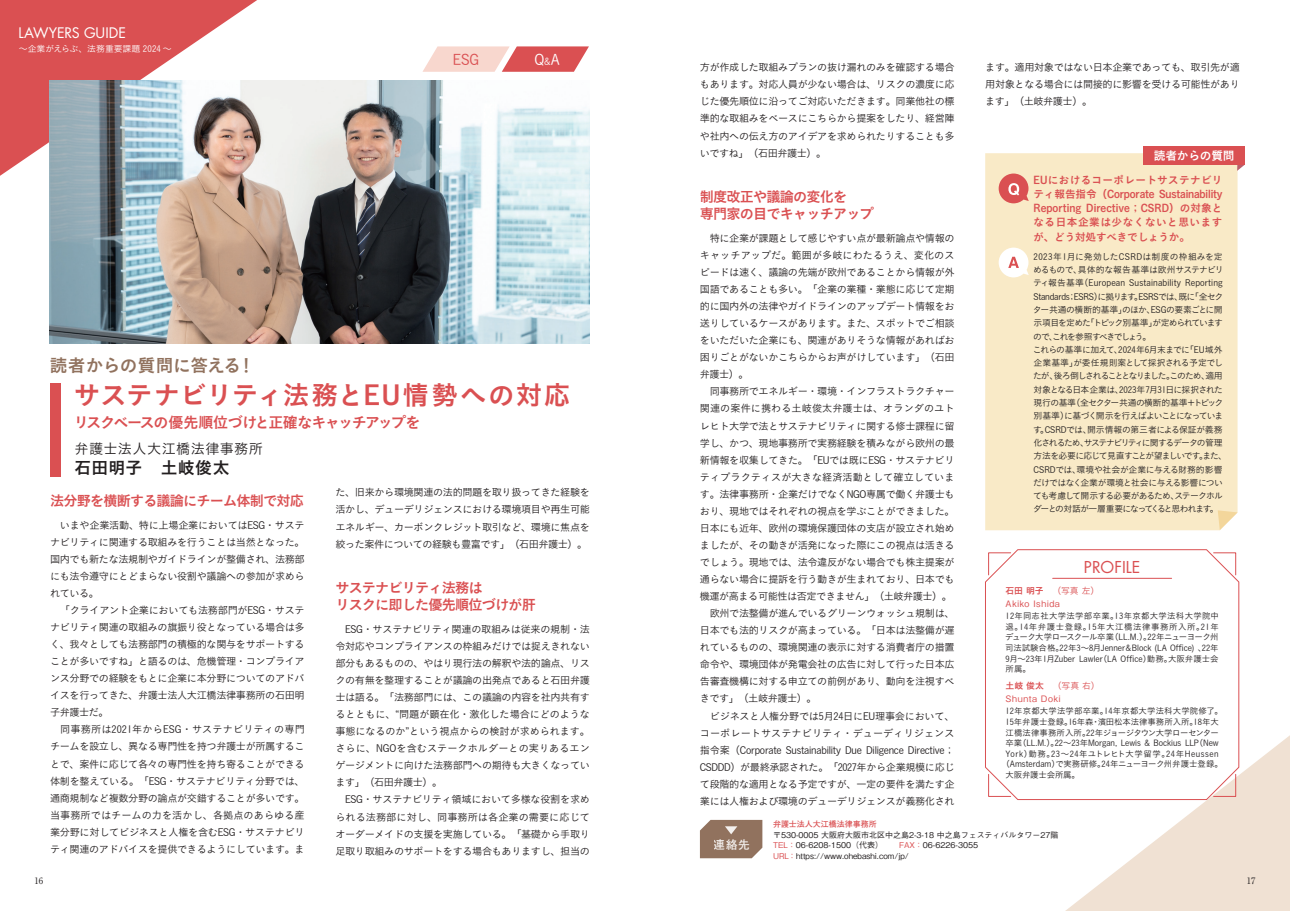
<style>
.page{position:relative;width:1290px;height:911px;background:#fff}
.page>*{position:absolute;margin:0;border:0;box-sizing:border-box;transform-origin:0 0}
.t1{font:26.62px "Koburina Go Std W6";letter-spacing:.02em;color:#da5052}
.t2{font:17.75px "Koburina Go Std W6";letter-spacing:-.015em;color:#91725e}
.t3{font:16.88px "Koburina Go Std W6";letter-spacing:.01em;color:#231f20}
.t4{font:16px "Futura";color:#da5052}
.t5{font:15px "Koburina Go Std W6";letter-spacing:-.09em;color:#da5052}
.t6{font:14.62px "Koburina Go Std W3";color:#da5052}
.t7{font:14.62px "Koburina Go Std W3";color:#fff}
.t8{font:14.12px/17px "Koburina Go Std W6";letter-spacing:-.06em;color:#da5052}
.t9{font:14.12px "Koburina Go Std W3";letter-spacing:.025em;color:#231f20}
.t10{font:14.12px "Futura";color:#fff}
.t11{font:11.75px "Koburina Go Std W6";letter-spacing:-.02em;color:#fff}
.t12{font:700 11.75px "Futo Go B101 Pro";color:#fff}
.t13{font:10.62px/14.1px "Koburina Go Std W6";letter-spacing:.005em;color:#da5052;text-align:justify}
.t14{font:10.12px/17px "Koburina Go Std W3";letter-spacing:-.04em;color:#231f20}
.t15{font:8.88px/13.2px "Koburina Go Std W3";letter-spacing:-.065em;color:#231f20}
.t16{font:8.88px "Koburina Go Std W6";letter-spacing:-.015em;color:#da5052}
.t17{font:8.88px "Koburina Go Std W3";letter-spacing:-.005em;color:#fff}
.t18{font:500 8.88px "Gothic BBB Pro";letter-spacing:.05em;color:#da5052}
.t19{font:500 8.88px "Gothic BBB Pro";letter-spacing:.07em;color:#da5052}
.t20{font:8.88px "Ryumin Pro";color:#231f20}
.t21{font:8.38px/10.6px "Koburina Go Std W3";color:#231f20;text-align:justify}
.t22{font:8.38px "Koburina Go Std W3";letter-spacing:.065em;color:#231f20}
.t23{font:8.38px "Koburina Go Std W3";letter-spacing:-.05em;color:#231f20}
.t24{font:8.38px "Koburina Go Std W3";letter-spacing:-.02em;color:#231f20}
.t25{font:500 8px/10.6px "Gothic BBB Pro";color:#231f20}
.t26{font:700 8px "Futo Go B101 Pro";color:#da5052}
.s1{font-size:9.75px}
.s2{font-family:"Koburina Go Std W3"}
.s3{color:#da5052}
</style>
<div class="page">
<svg style="left:1065px;top:726px;width:225px;height:185px"></svg>
<svg style="left:0;top:0;width:272px;height:183px;fill:#da5052"></svg>
<div style="left:985px;top:153px;width:252px;height:377px;background:#f9eac7"></div>
<svg style="left:998px;top:248px;width:31px;height:29px"></svg>
<svg style="left:998px;top:173px;width:31px;height:30px"></svg>
<svg style="left:1237px;top:165px;width:7px;height:6px"></svg>
<div style="left:1142px;top:147px;width:102px;height:18px;background:#da5052"></div>
<svg style="left:1218px;top:510px;width:19px;height:20px"></svg>
<div style="left:50px;top:383px;width:10px;height:94px;background:#da5052"></div>
<svg style="left:422px;top:46px;width:167px;height:26px;background:#eca4a1"></svg>
<svg style="left:985px;top:549px;width:254px;height:251px"></svg>
<svg style="left:700px;top:820px;width:62px;height:38px;background:#977a68"></svg>
<img style="left:50px;top:81px;width:539px;height:263px">
<h3 class="t10" style="left:18px;top:24px;width:109px">LAWYERS GUIDE</h3>
<p class="t17" style="left:19px;top:42px;width:154px">～企業がえらぶ、法務重要課題 2024 ～</p>
<h3 class="t6" style="left:453px;top:48px;width:28px">ESG</h3>
<h3 class="t7" style="left:534px;top:48px;width:27px">Q<span class="s1">&amp;</span>A</h3>
<h2 class="t2" style="left:50px;top:352px;width:207px">読者からの質問に答える！</h2>
<h1 class="t1" style="left:74px;top:375px;width:498px">サステナビリティ法務とEU情勢への対応</h1>
<h3 class="t5" style="left:74px;top:411px;width:348px">リスクベースの優先順位づけと正確なキャッチアップを</h3>
<h3 class="t9" style="left:75px;top:437px;width:190px">弁護士法人大江橋法律事務所</h3>
<h3 class="t3" style="left:75px;top:455px;width:156px">石田明子　土岐俊太</h3>
<h3 class="t8" style="left:50px;top:493px;width:255px">法分野を横断する議論にチーム体制で対応</h3>
<p class="t14" style="left:50px;top:516px;width:256px">　いまや企業活動、特に上場企業においてはESG・サステナビリティに関連する取組みを行うことは当然となった。国内でも新たな法規制やガイドラインが整備され、法務部にも法令遵守にとどまらない役割や議論への参加が求められている。<br>　「クライアント企業においても法務部門がESG・サステナビリティ関連の取組みの旗振り役となっている場合は多く、我々としても法務部門の積極的な関与をサポートすることが多いですね」と語るのは、危機管理・コンプライアンス分野での経験をもとに企業に本分野についてのアドバイスを行ってきた、弁護士法人大江橋法律事務所の石田明子弁護士だ。<br>　同事務所は2021年からESG・サステナビリティの専門チームを設立し、異なる専門性を持つ弁護士が所属することで、案件に応じて各々の専門性を持ち寄ることができる体制を整えている。「ESG・サステナビリティ分野では、通商規制など複数分野の論点が交錯することが多いです。当事務所ではチームの力を活かし、各拠点のあらゆる産業分野に対してビジネスと人権を含むESG・サステナビリティ関連のアドバイスを提供できるようにしています。ま</p>
<p class="t14" style="left:335px;top:484px;width:256px;text-align:justify">た、旧来から環境関連の法的問題を取り扱ってきた経験を活かし、デューデリジェンスにおける環境項目や再生可能エネルギー、カーボンクレジット取引など、環境に焦点を絞った案件についての経験も豊富です」（石田弁護士）。</p>
<h3 class="t8" style="left:335px;top:580px;width:202px">サステナビリティ法務は<br>リスクに即した優先順位づけが肝</h3>
<p class="t14" style="left:335px;top:620px;width:256px">　ESG・サステナビリティ関連の取組みは従来の規制・法令対応やコンプライアンスの枠組みだけでは捉えきれない部分もあるものの、やはり現行法の解釈や法的論点、リスクの有無を整理することが議論の出発点であると石田弁護士は語る。「法務部門には、この議論の内容を社内共有するとともに、“問題が顕在化・激化した場合にどのような事態になるのか”という視点からの検討が求められます。さらに、NGOを含むステークホルダーとの実りあるエンゲージメントに向けた法務部門への期待も大きくなっています」（石田弁護士）。<br>　ESG・サステナビリティ領域において多様な役割を求められる法務部に対し、同事務所は各企業の需要に応じてオーダーメイドの支援を実施している。「基礎から手取り足取り取組みのサポートをする場合もありますし、担当の</p>
<p class="t14" style="left:700px;top:59px;width:256px;text-align:justify">方が作成した取組みプランの抜け漏れのみを確認する場合もあります。対応人員が少ない場合は、リスクの濃度に応じた優先順位に沿ってご対応いただきます。同業他社の標準的な取組みをベースにこちらから提案をしたり、経営陣や社内への伝え方のアイデアを求められたりすることも多いですね」（石田弁護士）。</p>
<h3 class="t8" style="left:700px;top:189px;width:176px">制度改正や議論の変化を<br>専門家の目でキャッチアップ</h3>
<p class="t14" style="left:700px;top:229px;width:256px">　特に企業が課題として感じやすい点が最新論点や情報のキャッチアップだ。範囲が多岐にわたるうえ、変化のスピードは速く、議論の先端が欧州であることから情報が外国語であることも多い。「企業の業種・業態に応じて定期的に国内外の法律やガイドラインのアップデート情報をお送りしているケースがあります。また、スポットでご相談をいただいた企業にも、関連がありそうな情報があればお困りごとがないかこちらからお声がけしています」（石田弁護士）。<br>　同事務所でエネルギー・環境・インフラストラクチャー関連の案件に携わる土岐俊太弁護士は、オランダのユトレヒト大学で法とサステナビリティに関する修士課程に留学し、かつ、現地事務所で実務経験を積みながら欧州の最新情報を収集してきた。「EUでは既にESG・サステナビリティプラクティスが大きな経済活動として確立しています。法律事務所・企業だけでなくNGO専属で働く弁護士もおり、現地ではそれぞれの視点を学ぶことができました。日本にも近年、欧州の環境保護団体の支店が設立され始めましたが、その動きが活発になった際にこの視点は活きるでしょう。現地では、法令違反がない場合でも株主提案が通らない場合に提訴を行う動きが生まれており、日本でも機運が高まる可能性は否定できません」（土岐弁護士）。　欧州で法整備が進んでいるグリーンウォッシュ規制は、日本でも法的リスクが高まっている。「日本は法整備が遅れているものの、環境関連の表示に対する消費者庁の措置命令や、環境団体が発電会社の広告に対して行った日本広告審査機構に対する申立ての前例があり、動向を注視すべきです」（土岐弁護士）。<br>　ビジネスと人権分野では5月24日にEU理事会において、コーポレートサステナビリティ・デューディリジェンス指令案（Corporate Sustainability Due Diligence Directive；<br>CSDDD）が最終承認された。「2027年から企業規模に応じて段階的な適用となる予定ですが、一定の要件を満たす企業には人権および環境のデューデリジェンスが義務化され</p>
<p class="t14" style="left:985px;top:59px;width:256px;text-align:justify">ます。適用対象ではない日本企業であっても、取引先が適用対象となる場合には間接的に影響を受ける可能性があります」（土岐弁護士）。</p>
<p class="t11" style="left:1154px;top:147px;width:82px">読者からの質問</p>
<p class="t13" style="left:1033px;top:173px;width:191px">EUにおけるコーポレートサステナビリティ報告指令（Corporate Sustainability Reporting Directive；CSRD）の対象となる日本企業は少なくないと思いますが、どう対処すべきでしょうか。</p>
<p class="t15" style="left:1033px;top:250px;width:196px">2023年1月に発効したCSRDは制度の枠組みを定めるもので、具体的な報告基準は欧州サステナビリティ報告基準（European Sustainability Reporting<br>Standards；ESRS）に拠ります。ESRSでは、既に「全セクター共通の横断的基準」のほか、ESGの要素ごとに開示項目を定めた「トピック別基準」が定められていますので、これを参照すべきでしょう。<br>これらの基準に加えて、2024年6月末までに「EU域外企業基準」が委任規則案として採択される予定でしたが、後ろ倒しされることとなりました。このため、適用対象となる日本企業は、2023年7月31日に採択された現行の基準（全セクター共通の横断的基準＋トピック別基準）に基づく開示を行えばよいことになっています。CSRDでは、開示情報の第三者による保証が義務化されるため、サステナビリティに関するデータの管理方法を必要に応じて見直すことが望ましいです。また、<br>CSRDでは、環境や社会が企業に与える財務的影響だけではなく企業が環境と社会に与える影響についても考慮して開示する必要があるため、ステークホルダーとの対話が一層重要になってくると思われます。</p>
<h3 class="t4" style="left:1084px;top:557px;width:58px">PROFILE</h3>
<p class="t16" style="left:1005px;top:583px;width:95px">石田 明子　<span class="s2">（写真 左）</span></p>
<p class="t18" style="left:1005px;top:596px;width:56px">Akiko Ishida</p>
<p class="t21" style="left:1005px;top:610px;width:215px">12年同志社大学法学部卒業。13年京都大学法科大学院中退。14年弁護士登録。15年大江橋法律事務所入所。21年デューク大学ロースクール卒業（LL.M.）。22年ニューヨーク州司法試験合格。22年3～8月Jenner＆Block (LA Office) 、22年9月～23年1月Zuber Lawler（LA Office）勤務。大阪弁護士会所属。</p>
<p class="t16" style="left:1005px;top:678px;width:95px">土岐 俊太　<span class="s2">（写真 右）</span></p>
<p class="t19" style="left:1005px;top:691px;width:57px">Shunta Doki</p>
<p class="t21" style="left:1005px;top:705px;width:219px">12年京都大学法学部卒業。14年京都大学法科大学院修了。</p>
<p class="t21" style="left:1005px;top:716px;width:215px">15年弁護士登録。16年森・濱田松本法律事務所入所。18年大</p>
<p class="t23" style="left:1005px;top:726px;width:215px">江橋法律事務所入所。22年ジョージタウン大学ローセンター</p>
<p class="t21" style="left:1005px;top:737px;width:215px">卒業（LL.M.）。22～23年Morgan, Lewis &amp; Bockius LLP（New</p>
<p class="t22" style="left:1005px;top:747px;width:215px">York）勤務。23～24年ユトレヒト大学留学。24年Heussen</p>
<p class="t21" style="left:1001px;top:759px;width:223px">（Amsterdam）で実務研修。24年ニューヨーク州弁護士登録。</p>
<p class="t24" style="left:1005px;top:768px;width:76px">大阪弁護士会所属。</p>
<p class="t12" style="left:714px;top:835px;width:37px">連絡先</p>
<p class="t26" style="left:773px;top:817px;width:105px">弁護士法人大江橋法律事務所</p>
<p class="t25" style="left:773px;top:828px;width:287px">〒530-0005 大阪府大阪市北区中之島2-3-18 中之島フェスティバルタワー27階<br><span class="s3">TEL：</span>06-6208-1500（代表）　　<span class="s3">FAX：</span>06-6226-3055<br><span class="s3">URL：</span>https://www.ohebashi.com/jp/</p>
<p class="t20" style="left:35px;top:874px;width:10px">16</p>
<p class="t20" style="left:1247px;top:874px;width:10px">17</p>
</div>
